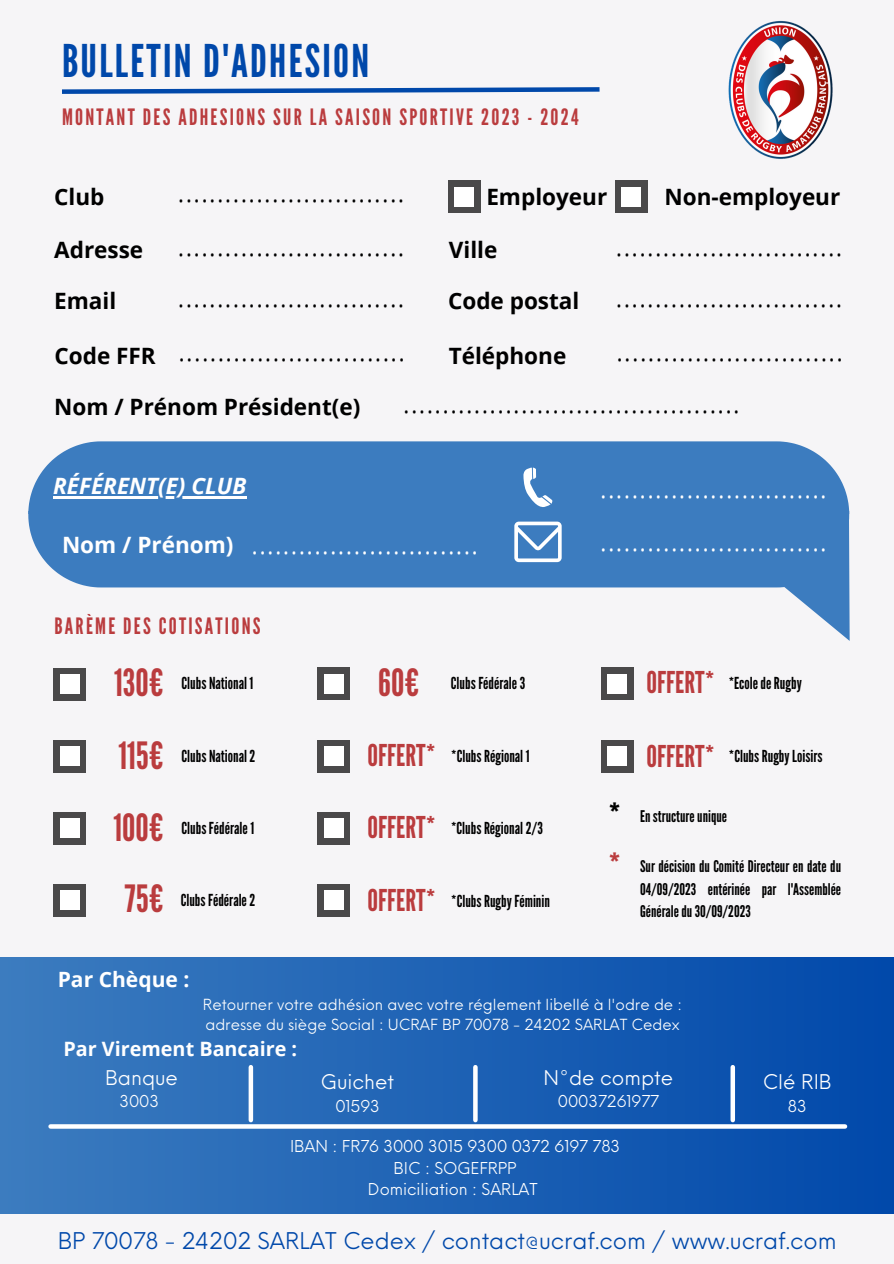
<style>
.page{position:relative;width:894px;height:1264px;background:#fff}
.page>*{position:absolute;margin:0;border:0;box-sizing:border-box;transform-origin:0 0}
.t1{font:45px "League Gothic";letter-spacing:.05em;color:#0048aa}
.t2{font:37.5px "League Gothic";color:#ba3c3e}
.t3{font:37.5px "League Gothic";color:#000}
.t4{font:300 33px "Open Sans";color:#000}
.t5{font:300 33px "Open Sans";color:#fff}
.t6{font:30px "League Gothic";color:#ba3c3e}
.t7{font:700 22.5px "Open Sans";color:#000}
.t8{font:22.5px "League Gothic";letter-spacing:.1em;color:#ba3c3e}
.t9{font:22.5px "Neue Einstellung";color:#0048aa}
.t10{font:italic 700 22.5px "Open Sans";color:#fff}
.t11{font:700 22.5px "Open Sans";color:#fff}
.t12{font:700 21px "Open Sans";color:#fff}
.t13{font:19.8px "Neue Einstellung";color:#fff}
.t14{font:700 19.8px "Open Sans";color:#fff}
.t15{font:16.5px "League Gothic";color:#000}
.t16{font:16.05px/22.5px "League Gothic";color:#000;text-align:justify}
.t17{font:16.05px "Neue Einstellung";color:#fff}
.t18{font:15px "Neue Einstellung";color:#fff}
</style>
<div class="page">
<div style="left:0;top:0;width:893px;height:1263px;background:#f6f5f7"></div>
<div style="left:53px;top:668px;width:33px;height:32px;background:#4a494a"></div>
<div style="left:60px;top:674px;width:19px;height:20px;background:#fff"></div>
<div style="left:53px;top:740px;width:33px;height:32px;background:#4a494a"></div>
<div style="left:60px;top:746px;width:19px;height:20px;background:#fff"></div>
<div style="left:53px;top:811px;width:33px;height:33px;background:#4a494a"></div>
<div style="left:60px;top:818px;width:19px;height:20px;background:#fff"></div>
<svg style="left:53px;top:884px;width:33px;height:32px"></svg>
<div style="left:60px;top:890px;width:19px;height:19px;background:#fff"></div>
<svg style="left:317px;top:667px;width:33px;height:33px"></svg>
<div style="left:324px;top:673px;width:19px;height:20px;background:#fff"></div>
<div style="left:317px;top:740px;width:33px;height:32px;background:#4a494a"></div>
<div style="left:324px;top:746px;width:19px;height:20px;background:#fff"></div>
<div style="left:317px;top:811px;width:33px;height:33px;background:#4a494a"></div>
<div style="left:324px;top:818px;width:19px;height:20px;background:#fff"></div>
<svg style="left:317px;top:884px;width:33px;height:32px"></svg>
<div style="left:324px;top:890px;width:19px;height:19px;background:#fff"></div>
<div style="left:600px;top:667px;width:33px;height:33px;background:#4a494a"></div>
<div style="left:607px;top:673px;width:20px;height:20px;background:#fff"></div>
<div style="left:600px;top:740px;width:33px;height:32px;background:#4a494a"></div>
<div style="left:607px;top:746px;width:20px;height:20px;background:#fff"></div>
<img style="left:728px;top:20px;width:105px;height:139px">
<div style="left:0;top:957px;width:893px;height:256px;background:linear-gradient(to right,#3c7cbf,#0149aa)"></div>
<div style="left:248px;top:1067px;width:5px;height:53px;background:#fff"></div>
<svg style="left:473px;top:1067px;width:4px;height:53px"></svg>
<svg style="left:730px;top:1067px;width:4px;height:53px"></svg>
<svg style="left:51px;top:1124px;width:793px;height:4px;fill:#fff"></svg>
<div style="left:28px;top:441px;width:820px;height:70px;background:#3c7cbf"></div>
<div style="left:28px;top:511px;width:626px;height:76px;background:#3c7cbf"></div>
<svg style="left:654px;top:511px;width:195px;height:130px"></svg>
<hr style="left:53px;top:496px;width:193px;height:2px;background:#fff">
<svg style="left:523px;top:467px;width:29px;height:41px"></svg>
<svg style="left:514px;top:521px;width:47px;height:41px"></svg>
<div style="left:448px;top:180px;width:32px;height:33px;background:#4a494a"></div>
<div style="left:454px;top:187px;width:20px;height:20px;background:#fff"></div>
<div style="left:615px;top:180px;width:32px;height:33px;background:#4a494a"></div>
<div style="left:621px;top:187px;width:20px;height:20px;background:#fff"></div>
<svg style="left:62px;top:87px;width:538px;height:7px"></svg>
<p class="t1" style="left:62px;top:35px;width:308px">BULLETIN D'ADHESION</p>
<p class="t8" style="left:62px;top:104px;width:518px">MONTANT DES ADHESIONS SUR LA SAISON SPORTIVE 2023 - 2024</p>
<p class="t7" style="left:54px;top:181px;width:52px">Club</p>
<p class="t4" style="left:177px;top:166px;width:229px">.............................</p>
<p class="t7" style="left:486px;top:181px;width:122px">Employeur</p>
<p class="t7" style="left:664px;top:181px;width:177px">Non-employeur</p>
<p class="t7" style="left:54px;top:234px;width:90px">Adresse</p>
<p class="t7" style="left:54px;top:285px;width:64px">Email</p>
<p class="t4" style="left:177px;top:221px;width:229px">.............................</p>
<p class="t4" style="left:177px;top:271px;width:229px">.............................</p>
<p class="t7" style="left:449px;top:234px;width:50px">Ville</p>
<p class="t7" style="left:448px;top:285px;width:133px">Code postal</p>
<p class="t4" style="left:615px;top:221px;width:229px">.............................</p>
<p class="t4" style="left:615px;top:271px;width:229px">.............................</p>
<p class="t7" style="left:54px;top:340px;width:103px">Code FFR</p>
<p class="t4" style="left:178px;top:326px;width:229px">.............................</p>
<p class="t7" style="left:448px;top:340px;width:119px">Téléphone</p>
<p class="t4" style="left:615px;top:326px;width:229px">.............................</p>
<p class="t7" style="left:54px;top:391px;width:307px">Nom / Prénom Président(e)</p>
<p class="t4" style="left:402px;top:377px;width:339px">...........................................</p>
<p class="t10" style="left:53px;top:470px;width:194px">RÉFÉRENT(E) CLUB</p>
<p class="t11" style="left:62px;top:529px;width:173px">Nom / Prénom)</p>
<p class="t5" style="left:251px;top:518px;width:229px">.............................</p>
<p class="t8" style="left:54px;top:613px;width:207px">BARÈME DES COTISATIONS</p>
<p class="t5" style="left:599px;top:462px;width:229px">.............................</p>
<p class="t5" style="left:599px;top:515px;width:229px">.............................</p>
<p class="t2" style="left:114px;top:661px;width:51px">130€</p>
<p class="t2" style="left:378px;top:661px;width:43px">60€</p>
<p class="t6" style="left:646px;top:664px;width:70px">OFFERT*</p>
<p class="t15" style="left:181px;top:674px;width:73px">ClubsNational 1</p>
<p class="t15" style="left:728px;top:674px;width:75px">*EcoledeRugby</p>
<p class="t15" style="left:451px;top:674px;width:76px">ClubsFédérale3</p>
<p class="t2" style="left:118px;top:733px;width:47px">115€</p>
<p class="t15" style="left:181px;top:746px;width:75px">ClubsNational2</p>
<p class="t6" style="left:367px;top:738px;width:70px">OFFERT*</p>
<p class="t15" style="left:451px;top:746px;width:80px">*ClubsRégional 1</p>
<p class="t6" style="left:646px;top:738px;width:70px">OFFERT*</p>
<p class="t15" style="left:728px;top:746px;width:95px">*ClubsRugbyLoisirs</p>
<p class="t2" style="left:113px;top:806px;width:52px">100€</p>
<p class="t15" style="left:181px;top:818px;width:74px">ClubsFédérale1</p>
<p class="t6" style="left:367px;top:810px;width:70px">OFFERT*</p>
<p class="t15" style="left:451px;top:818px;width:93px">*ClubsRégional2/3</p>
<p class="t3" style="left:608px;top:794px;width:14px">*</p>
<p class="t16" style="left:640px;top:805px;width:88px">Enstructureunique</p>
<p class="t2" style="left:125px;top:877px;width:40px">75€</p>
<p class="t15" style="left:181px;top:890px;width:76px">ClubsFédérale2</p>
<p class="t6" style="left:367px;top:882px;width:70px">OFFERT*</p>
<p class="t15" style="left:451px;top:891px;width:100px">*ClubsRugbyFéminin</p>
<p class="t2" style="left:608px;top:844px;width:14px">*</p>
<p class="t16" style="left:640px;top:855px;width:202px">Sur décision du Comité Directeur en date du 04/09/2023 entérinée par l'Assemblée Généraledu30/09/2023</p>
<p class="t12" style="left:58px;top:964px;width:133px">Par Chèque :</p>
<p class="t18" style="left:203px;top:990px;width:480px">Retourner votre adhésion avec votre réglement libellé à l'odre de :</p>
<p class="t18" style="left:205px;top:1011px;width:476px">adresse du siège Social : UCRAF BP 70078 - 24202 SARLAT Cedex</p>
<p class="t14" style="left:63px;top:1034px;width:235px">Par Virement Bancaire :</p>
<p class="t13" style="left:105px;top:1059px;width:75px">Banque</p>
<p class="t17" style="left:119px;top:1087px;width:41px">3003</p>
<p class="t13" style="left:321px;top:1064px;width:75px">Guichet</p>
<p class="t17" style="left:335px;top:1091px;width:46px">01593</p>
<p class="t13" style="left:543px;top:1059px;width:131px">N°de compte</p>
<p class="t17" style="left:557px;top:1087px;width:103px">00037261977</p>
<p class="t13" style="left:762px;top:1064px;width:70px">Clé RIB</p>
<p class="t17" style="left:787px;top:1091px;width:20px">83</p>
<p class="t17" style="left:290px;top:1131px;width:331px">IBAN : FR76 3000 3015 9300 0372 6197 783</p>
<p class="t17" style="left:393px;top:1153px;width:124px">BIC : SOGEFRPP</p>
<p class="t17" style="left:368px;top:1174px;width:171px">Domiciliation : SARLAT</p>
<p class="t9" style="left:58px;top:1220px;width:780px">BP 70078 - 24202 SARLAT Cedex / contact@ucraf.com / www.ucraf.com</p>
</div>
